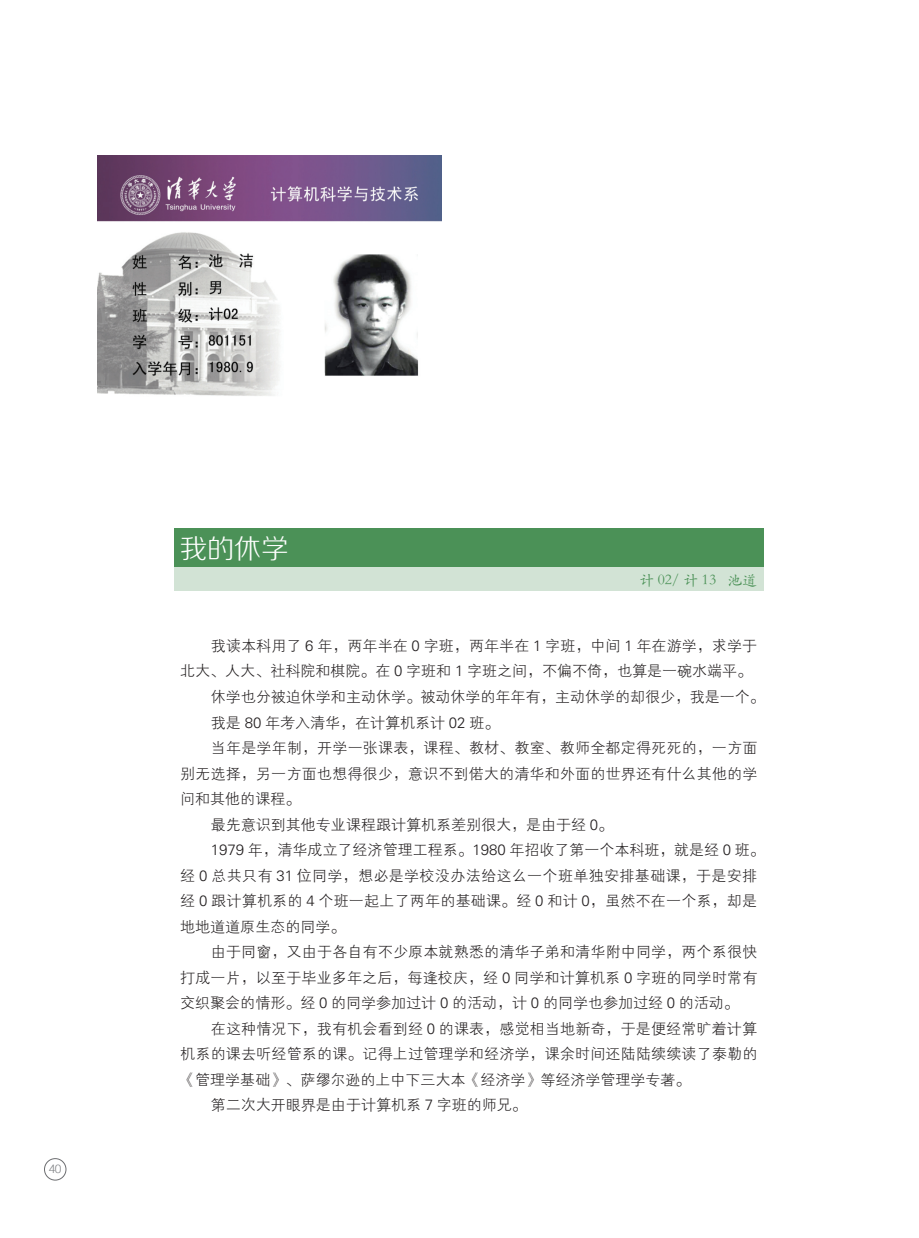
<style>
.page{position:relative;width:919px;height:1238px;background:#fff}
.page>*{position:absolute;margin:0;border:0;box-sizing:border-box;transform-origin:0 0}
.t1{font:27px "FZZXHJW GB1 0";color:#fff}
.t2{font:15px "FZXH1 JW GB1 0";letter-spacing:.01em;color:#231f20}
.t3{font:15px "ST Kaiti SC Regular";color:#4b9157}
.t4{font:300 12px "Helvetica";color:#808285}
</style>
<div class="page">
<div style="left:174px;top:528px;width:589px;height:63px;background:#d2e3d5"></div>
<div style="left:174px;top:528px;width:589px;height:39px;background:#4b9157"></div>
<img style="left:98px;top:155px;width:343px;height:241px">
<p class="t4" style="left:49px;top:1163px;width:14px">40</p>
<h1 class="t1" style="left:180px;top:534px;width:109px">我的休学</h1>
<p class="t3" style="left:639px;top:569px;width:120px">计 02/ 计 13 池道</p>
<p class="t2" style="left:211px;top:637px;width:547px">我读本科用了 6 年，两年半在 0 字班，两年半在 1 字班，中间 1 年在游学，求学于</p>
<p class="t2" style="left:180px;top:663px;width:573px">北大、人大、社科院和棋院。在 0 字班和 1 字班之间，不偏不倚，也算是一碗水端平。</p>
<p class="t2" style="left:211px;top:688px;width:555px">休学也分被迫休学和主动休学。被动休学的年年有，主动休学的却很少，我是一个。</p>
<p class="t2" style="left:211px;top:714px;width:290px">我是 80 年考入清华，在计算机系计 02 班。</p>
<p class="t2" style="left:211px;top:739px;width:548px">当年是学年制，开学一张课表，课程、教材、教室、教师全都定得死死的，一方面</p>
<p class="t2" style="left:180px;top:765px;width:578px">别无选择，另一方面也想得很少，意识不到偌大的清华和外面的世界还有什么其他的学</p>
<p class="t2" style="left:180px;top:790px;width:121px">问和其他的课程。</p>
<p class="t2" style="left:211px;top:816px;width:404px">最先意识到其他专业课程跟计算机系差别很大，是由于经 0。</p>
<p class="t2" style="left:211px;top:841px;width:555px">1979 年，清华成立了经济管理工程系。1980 年招收了第一个本科班，就是经 0 班。</p>
<p class="t2" style="left:180px;top:867px;width:578px">经 0 总共只有 31 位同学，想必是学校没办法给这么一个班单独安排基础课，于是安排</p>
<p class="t2" style="left:180px;top:892px;width:578px">经 0 跟计算机系的 4 个班一起上了两年的基础课。经 0 和计 0，虽然不在一个系，却是</p>
<p class="t2" style="left:180px;top:918px;width:166px">地地道道原生态的同学。</p>
<p class="t2" style="left:211px;top:943px;width:547px">由于同窗，又由于各自有不少原本就熟悉的清华子弟和清华附中同学，两个系很快</p>
<p class="t2" style="left:180px;top:969px;width:578px">打成一片，以至于毕业多年之后，每逢校庆，经 0 同学和计算机系 0 字班的同学时常有</p>
<p class="t2" style="left:180px;top:994px;width:560px">交织聚会的情形。经 0 的同学参加过计 0 的活动，计 0 的同学也参加过经 0 的活动。</p>
<p class="t2" style="left:211px;top:1020px;width:547px">在这种情况下，我有机会看到经 0 的课表，感觉相当地新奇，于是便经常旷着计算</p>
<p class="t2" style="left:180px;top:1045px;width:578px">机系的课去听经管系的课。记得上过管理学和经济学，课余时间还陆陆续续读了泰勒的</p>
<p class="t2" style="left:180px;top:1071px;width:511px">《管理学基础》、萨缪尔逊的上中下三大本《经济学》等经济学管理学专著。</p>
<p class="t2" style="left:211px;top:1096px;width:317px">第二次大开眼界是由于计算机系 7 字班的师兄。</p>
</div>
